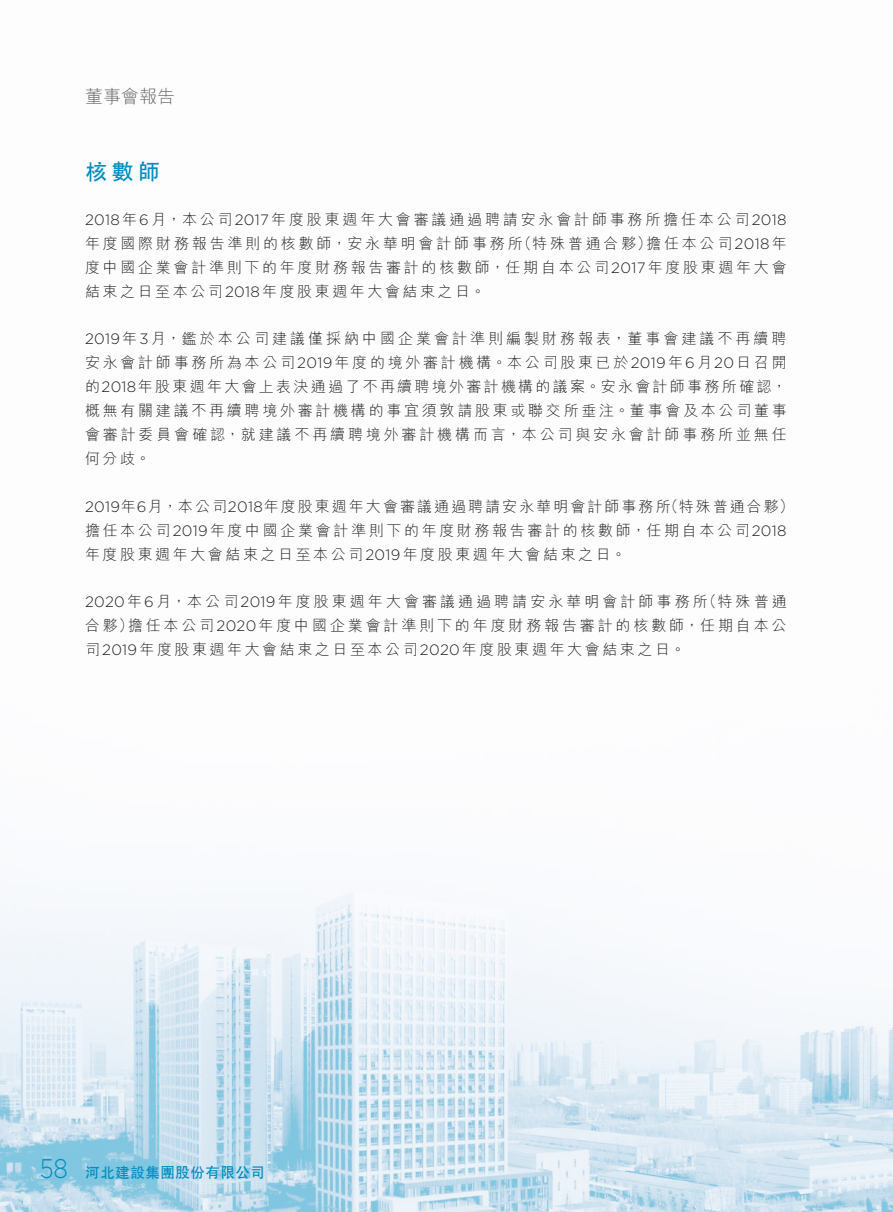
<style>
.page{position:relative;width:893px;height:1212px;background:#fff}
.page>*{position:absolute;margin:0;border:0;box-sizing:border-box;transform-origin:0 0}
._01_Heading_1{font:700 22.5px "C Hei 2 HK";color:#008ec1}
.t1{font:300 18px "M Hei HK";color:#636366}
._00_Body_text{font:300 15px/24px "M Hei HK";letter-spacing:.175em;color:#231f20;text-align:justify}
.t2{font:700 15px "C Hei 2 HK";color:#008ec1}
.s1{font-family:"Gotham"}
.s2{font-family:"Gotham";font-weight:300;font-size:27px}
</style>
<div class="page">
<img style="left:0;top:892px;width:892px;height:320px">
<p class="t1" style="left:85px;top:88px;width:91px">董事會報告</p>
<p class="_01_Heading_1" style="left:85px;top:160px;width:77px">核數師</p>
<p class="_00_Body_text" style="left:85px;top:207px;width:703px"><span class="s1">2018</span>年<span class="s1">6</span>月，本公司<span class="s1">2017</span>年度股東週年大會審議通過聘請安永會計師事務所擔任本公司<span class="s1">2018</span>年度國際財務報告準則的核數師，安永華明會計師事務所（特殊普通合夥）擔任本公司<span class="s1">2018</span>年度中國企業會計準則下的年度財務報告審計的核數師，任期自本公司<span class="s1">2017</span>年度股東週年大會結束之日至本公司<span class="s1">2018</span>年度股東週年大會結束之日。</p>
<p class="_00_Body_text" style="left:85px;top:326px;width:703px"><span class="s1">2019</span>年<span class="s1">3</span>月，鑑於本公司建議僅採納中國企業會計準則編製財務報表，董事會建議不再續聘安永會計師事務所為本公司<span class="s1">2019</span>年度的境外審計機構。本公司股東已於<span class="s1">2019</span>年<span class="s1">6</span>月<span class="s1">20</span>日召開的<span class="s1">2018</span>年股東週年大會上表決通過了不再續聘境外審計機構的議案。安永會計師事務所確認，概無有關建議不再續聘境外審計機構的事宜須敦請股東或聯交所垂注。董事會及本公司董事會審計委員會確認，就建議不再續聘境外審計機構而言，本公司與安永會計師事務所並無任何分歧。</p>
<p class="_00_Body_text" style="left:85px;top:494px;width:711px;text-align:left"><span class="s1">2019</span>年<span class="s1">6</span>月，本公司<span class="s1">2018</span>年度股東週年大會審議通過聘請安永華明會計師事務所（特殊普通合夥）擔任本公司<span class="s1">2019</span>年度中國企業會計準則下的年度財務報告審計的核數師，任期自本公司<span class="s1">2018</span>年度股東週年大會結束之日至本公司<span class="s1">2019</span>年度股東週年大會結束之日。</p>
<p class="_00_Body_text" style="left:85px;top:589px;width:703px"><span class="s1">2020</span>年<span class="s1">6</span>月，本公司<span class="s1">2019</span>年度股東週年大會審議通過聘請安永華明會計師事務所（特殊普通合夥）擔任本公司<span class="s1">2020</span>年度中國企業會計準則下的年度財務報告審計的核數師，任期自本公司<span class="s1">2019</span>年度股東週年大會結束之日至本公司<span class="s1">2020</span>年度股東週年大會結束之日。</p>
<p class="t2" style="left:40px;top:1165px;width:227px"><span class="s2">58</span> 河北建設集團股份有限公司</p>
</div>
